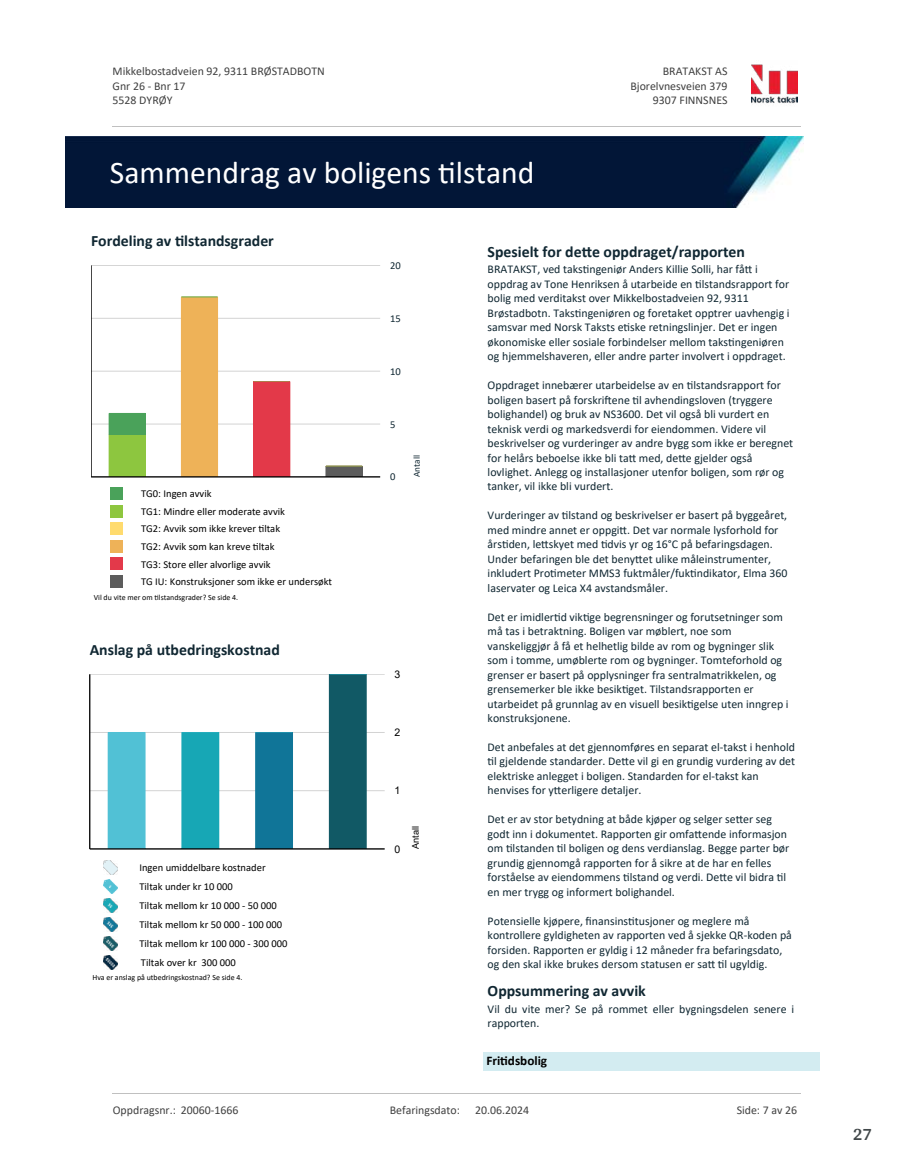
<style>
.page{position:relative;width:915px;height:1172px;background:#fff}
.page>*{position:absolute;margin:0;border:0;box-sizing:border-box;transform-origin:0 0}
.t1{font:31.65px "Calibri";color:#fff}
.t2{font:700 18px "Arya";color:#414749}
.t3{font:700 15.75px "Calibri";color:#102732}
.t4{font:700 13.2px "Calibri";color:#000}
.t5{font:11.85px/14.4px "Calibri";color:#102732}
.t6{font:11.85px/14.5px "Calibri";color:#404040}
.t7{font:10.5px/17.5px "Calibri";color:#000}
.t8{font:10.5px "Calibri";color:#102732}
.t9{font:10.5px "Arial";color:#000}
.t10{font:9.15px "Calibri";color:#102732}
.t11{font:9.15px "Arial";color:#000}
.t12{font:7.95px "Calibri";color:#000}
</style>
<div class="page">
<hr style="left:91px;top:424px;width:289px;height:1px;background:#d3d3d3">
<hr style="left:91px;top:371px;width:289px;height:1px;background:#d3d3d3">
<hr style="left:91px;top:318px;width:289px;height:1px;background:#d3d3d3">
<hr style="left:91px;top:265px;width:289px;height:1px;background:#d3d3d3">
<hr style="left:253px;top:477px;width:37px;height:1px;background:#5c5c5c">
<hr style="left:181px;top:477px;width:36px;height:1px;background:#e33949">
<hr style="left:109px;top:477px;width:36px;height:1px;background:#eeb258">
<div style="left:181px;top:297px;width:37px;height:180px;border:1px solid #eeb258"></div>
<hr style="left:253px;top:381px;width:37px;height:1px;background:#4aa25a">
<div style="left:326px;top:466px;width:36px;height:11px;background:#5c5c5c"></div>
<div style="left:253px;top:382px;width:37px;height:95px;background:#e33949"></div>
<div style="left:181px;top:297px;width:36px;height:180px;background:#eeb258"></div>
<div style="left:109px;top:435px;width:36px;height:42px;background:#8dc63f"></div>
<div style="left:109px;top:413px;width:36px;height:22px;background:#4aa25a"></div>
<hr style="left:91px;top:476px;width:289px;height:1px;background:#000">
<hr style="left:91px;top:265px;width:1px;height:212px;background:#000">
<div style="left:110px;top:487px;width:13px;height:13px;background:#4aa25a"></div>
<div style="left:110px;top:505px;width:13px;height:12px;background:#8ec63f"></div>
<div style="left:110px;top:522px;width:13px;height:13px;background:#ffdb6e"></div>
<div style="left:110px;top:540px;width:13px;height:13px;background:#eeb258"></div>
<div style="left:110px;top:558px;width:13px;height:12px;background:#e3394a"></div>
<div style="left:110px;top:575px;width:13px;height:13px;background:#5c5c5c"></div>
<hr style="left:90px;top:790px;width:294px;height:1px;background:#d3d3d3">
<hr style="left:90px;top:732px;width:294px;height:1px;background:#d3d3d3">
<hr style="left:90px;top:674px;width:294px;height:1px;background:#d3d3d3">
<hr style="left:255px;top:849px;width:37px;height:1px;background:#115965">
<hr style="left:182px;top:849px;width:37px;height:1px;background:#107598">
<hr style="left:108px;top:849px;width:37px;height:1px;background:#17a7b5">
<div style="left:329px;top:674px;width:37px;height:175px;background:#115965"></div>
<div style="left:255px;top:732px;width:37px;height:117px;background:#107598"></div>
<div style="left:182px;top:732px;width:37px;height:117px;background:#17a7b5"></div>
<div style="left:108px;top:732px;width:37px;height:117px;background:#51c1d5"></div>
<hr style="left:90px;top:848px;width:294px;height:1px;background:#000">
<hr style="left:90px;top:674px;width:1px;height:175px;background:#000">
<svg style="left:104px;top:861px;width:13px;height:13px"></svg>
<img style="left:104px;top:879px;width:13px;height:14px">
<img style="left:104px;top:898px;width:13px;height:14px">
<img style="left:104px;top:918px;width:13px;height:14px">
<svg style="left:104px;top:937px;width:13px;height:13px"></svg>
<img style="left:104px;top:955px;width:13px;height:14px">
<div style="left:483px;top:1052px;width:336px;height:19px;background:#d3ecf1"></div>
<img style="left:751px;top:64px;width:46px;height:40px">
<hr style="left:113px;top:127px;width:687px;height:1px;background:#c0c0c0">
<img style="left:65px;top:137px;width:738px;height:71px">
<hr style="left:113px;top:1093px;width:687px;height:1px;background:#c0c0c0">
<p class="t6" style="left:113px;top:64px;width:213px">Mikkelbostadveien 92, 9311 BRØSTADBOTN<br>Gnr 26 - Bnr 17<br>5528 DYRØY</p>
<p class="t6" style="left:662px;top:64px;width:66px">BRATAKST AS</p>
<p class="t6" style="left:630px;top:78px;width:99px">Bjorelvnesveien 379</p>
<p class="t6" style="left:652px;top:93px;width:76px">9307 FINNSNES</p>
<h1 class="t1" style="left:110px;top:150px;width:426px">Sammendrag av boligens 琀椀lstand</h1>
<h3 class="t3" style="left:91px;top:230px;width:184px">Fordeling av 琀椀lstandsgrader</h3>
<p class="t7" style="left:141px;top:485px;width:192px">TG0: Ingen avvik<br>TG1: Mindre eller moderate avvik<br>TG2: Avvik som ikke krever 琀椀ltak<br>TG2: Avvik som kan kreve 琀椀ltak<br>TG3: Store eller alvorlige avvik<br>TG IU: Konstruksjoner som ikke er undersøkt</p>
<p class="t12" style="left:94px;top:592px;width:146px">Vil du vite mer om 琀椀lstandsgrader? Se side 4.</p>
<h3 class="t3" style="left:90px;top:639px;width:192px">Anslag på utbedringskostnad</h3>
<p class="t7" style="left:139px;top:857px;width:150px;line-height:18.9px">Ingen umiddelbare kostnader<br>Tiltak under kr 10 000<br>Tiltak mellom kr 10 000 - 50 000<br>Tiltak mellom kr 50 000 - 100 000<br>Tiltak mellom kr 100 000 - 300 000<br>Tiltak over kr 300 000</p>
<p class="t12" style="left:92px;top:972px;width:151px">Hva er anslag på utbedringskostnad? Se side 4.</p>
<p class="t8" style="left:390px;top:258px;width:12px">20</p>
<p class="t8" style="left:390px;top:311px;width:12px">15</p>
<p class="t8" style="left:390px;top:364px;width:12px">10</p>
<p class="t8" style="left:390px;top:417px;width:7px">5</p>
<p class="t8" style="left:390px;top:470px;width:7px">0</p>
<p class="t10" style="left:410px;top:477px;width:23px;rotate:-90deg">Antall</p>
<p class="t9" style="left:394px;top:667px;width:7px">3</p>
<p class="t9" style="left:394px;top:725px;width:7px">2</p>
<p class="t9" style="left:394px;top:783px;width:7px">1</p>
<p class="t9" style="left:394px;top:842px;width:7px">0</p>
<p class="t11" style="left:409px;top:849px;width:25px;rotate:-90deg">Antall</p>
<h3 class="t3" style="left:487px;top:240px;width:259px">Spesielt for de琀琀e oppdraget/rapporten</h3>
<p class="t5" style="left:487px;top:262px;width:303px">BRATAKST, ved taks琀椀ngeniør Anders Killie Solli, har få琀琀 i oppdrag av Tone Henriksen å utarbeide en 琀椀lstandsrapport for bolig med verditakst over Mikkelbostadveien 92, 9311<br>Brøstadbotn. Taks琀椀ngeniøren og foretaket opptrer uavhengig i samsvar med Norsk Taksts e琀椀ske retningslinjer. Det er ingen økonomiske eller sosiale forbindelser mellom taks琀椀ngeniøren og hjemmelshaveren, eller andre parter involvert i oppdraget.</p>
<p class="t5" style="left:487px;top:378px;width:307px">Oppdraget innebærer utarbeidelse av en 琀椀lstandsrapport for boligen basert på forskri昀琀ene 琀椀l avhendingsloven (tryggere bolighandel) og bruk av NS3600. Det vil også bli vurdert en teknisk verdi og markedsverdi for eiendommen. Videre vil beskrivelser og vurderinger av andre bygg som ikke er beregnet for helårs beboelse ikke bli ta琀琀 med, de琀琀e gjelder også lovlighet. Anlegg og installasjoner utenfor boligen, som rør og tanker, vil ikke bli vurdert.</p>
<p class="t5" style="left:487px;top:508px;width:301px">Vurderinger av 琀椀lstand og beskrivelser er basert på byggeåret, med mindre annet er oppgi琀琀. Det var normale lysforhold for års琀椀den, le琀琀skyet med 琀椀dvis yr og 16°C på befaringsdagen.<br>Under befaringen ble det beny琀琀et ulike måleinstrumenter, inkludert Pro琀椀meter MMS3 fuktmåler/fuk琀椀ndikator, Elma 360 laservater og Leica X4 avstandsmåler.</p>
<p class="t5" style="left:487px;top:609px;width:302px">Det er imidler琀椀d vik琀椀ge begrensninger og forutsetninger som må tas i betraktning. Boligen var møblert, noe som vanskeliggjør å få et helhetlig bilde av rom og bygninger slik som i tomme, umøblerte rom og bygninger. Tomteforhold og grenser er basert på opplysninger fra sentralmatrikkelen, og grensemerker ble ikke besik琀椀get. Tilstandsrapporten er utarbeidet på grunnlag av en visuell besik琀椀gelse uten inngrep i konstruksjonene.</p>
<p class="t5" style="left:487px;top:739px;width:309px">Det anbefales at det gjennomføres en separat el-takst i henhold琀椀l gjeldende standarder. De琀琀e vil gi en grundig vurdering av det elektriske anlegget i boligen. Standarden for el-takst kan henvises for y琀琀erligere detaljer.</p>
<p class="t5" style="left:487px;top:812px;width:303px">Det er av stor betydning at både kjøper og selger se琀琀er seg godt inn i dokumentet. Rapporten gir omfa琀琀ende informasjon om 琀椀lstanden 琀椀l boligen og dens verdianslag. Begge parter bør grundig gjennomgå rapporten for å sikre at de har en felles forståelse av eiendommens 琀椀lstand og verdi. De琀琀e vil bidra 琀椀l en mer trygg og informert bolighandel.</p>
<p class="t5" style="left:487px;top:913px;width:306px">Potensielle kjøpere, 昀椀nansins琀椀tusjoner og meglere må kontrollere gyldigheten av rapporten ved å sjekke QR-koden på forsiden. Rapporten er gyldig i 12 måneder fra befaringsdato, og den skal ikke brukes dersom statusen er sa琀琀 琀椀l ugyldig.</p>
<h3 class="t3" style="left:487px;top:979px;width:160px">Oppsummering av avvik</h3>
<p class="t5" style="left:487px;top:1001px;width:308px">Vil du vite mer? Se på rommet eller bygningsdelen senere i rapporten.</p>
<p class="t4" style="left:486px;top:1051px;width:62px">Fri琀椀dsbolig</p>
<p class="t6" style="left:113px;top:1102px;width:127px">Oppdragsnr.: 20060-1666</p>
<p class="t6" style="left:389px;top:1102px;width:72px">Befaringsdato:</p>
<p class="t6" style="left:475px;top:1102px;width:55px">20.06.2024</p>
<p class="t6" style="left:736px;top:1102px;width:62px">Side: 7 av 26</p>
<h2 class="t2" style="left:852px;top:1123px;width:21px">27</h2>
</div>
